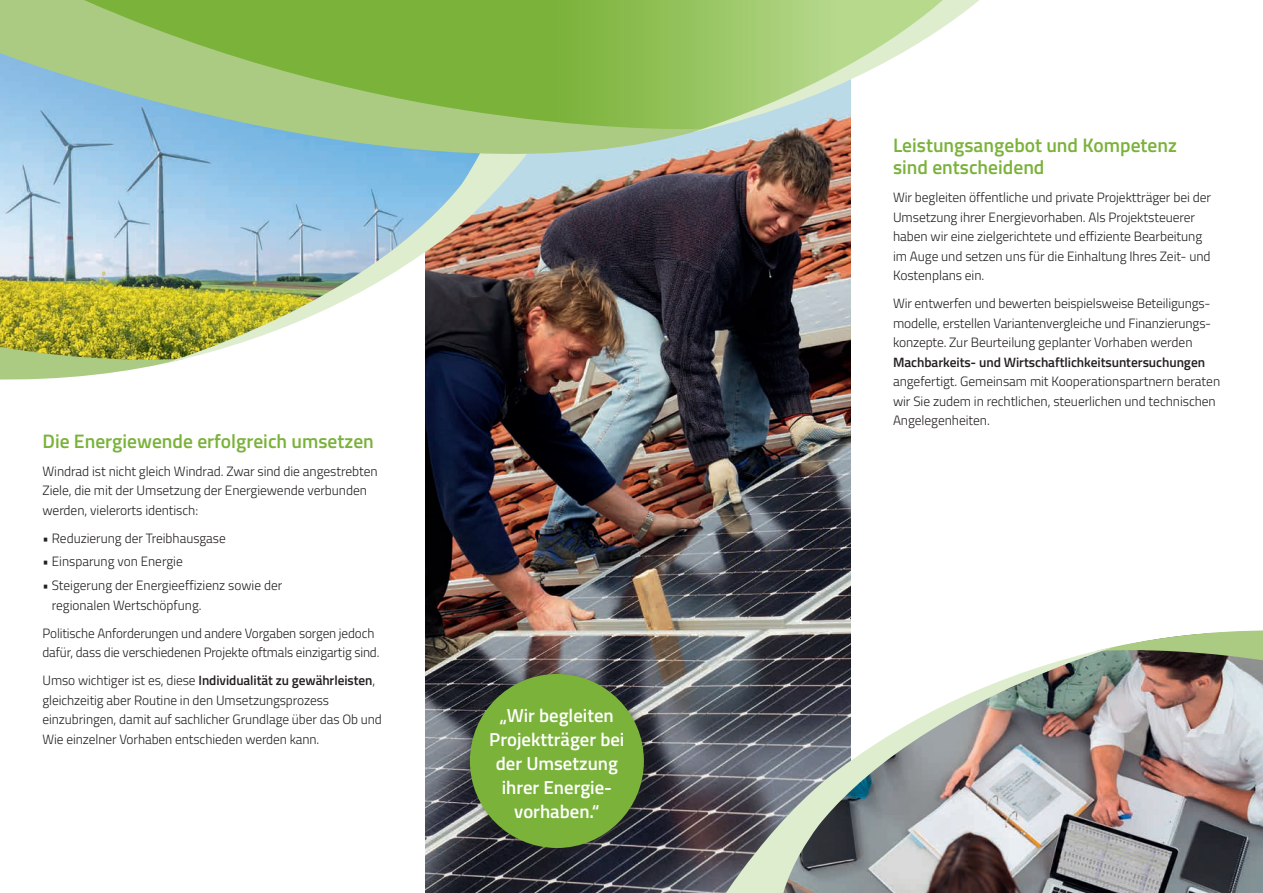
<style>
.page{position:relative;width:1263px;height:893px;background:#fff}
.page>*{position:absolute;margin:0;border:0;box-sizing:border-box;transform-origin:0 0}
.t1{font:600 19.5px/22.5px "Titillium Web";color:#7ab23a}
.t2{font:600 18.75px/24px "Titillium Web";color:#fff;text-align:center}
.t3{font:300 13.5px/19.5px "Titillium Web";letter-spacing:-.005em;color:#231f20}
.t4{font:600 13.5px "Titillium Web";letter-spacing:-.005em;color:#231f20}
.s1{font-weight:600}
</style>
<div class="page">
<img style="left:425px;top:135px;width:425px;height:758px">
<div style="left:465px;top:670px;width:189px;height:188px;background:#231f20;opacity:.45"></div>
<div style="left:470px;top:674px;width:174px;height:174px;background:#7ab23a;border-radius:50%"></div>
<img style="left:0;top:216px;width:549px;height:162px">
<img style="left:772px;top:632px;width:491px;height:261px">
<svg style="left:0;top:345px;width:184px;height:35px"></svg>
<img style="left:165px;top:216px;width:390px;height:147px">
<svg style="left:0;top:0;width:705px;height:216px;background:#92bc8d"></svg>
<svg style="left:692px;top:0;width:287px;height:133px"></svg>
<svg style="left:1096px;top:630px;width:167px;height:32px"></svg>
<img style="left:717px;top:647px;width:398px;height:246px">
<h1 class="t1" style="left:43px;top:428px;width:333px">Die Energiewende erfolgreich umsetzen</h1>
<p class="t3" style="left:43px;top:460px;width:337px">Windrad ist nicht gleich Windrad. Zwar sind die angestrebten<br>Ziele, die mit der Umsetzung der Energiewende verbunden werden, vielerorts identisch:</p>
<p class="t3" style="left:43px;top:527px;width:185px">• Reduzierung der Treibhausgase</p>
<p class="t3" style="left:43px;top:551px;width:142px">• Einsparung von Energie</p>
<p class="t3" style="left:52px;top:575px;width:232px;text-indent:-9px">• Steigerung der Energieeffizienz sowie der regionalen Wertschöpfung.</p>
<p class="t3" style="left:43px;top:622px;width:338px">Politische Anforderungen und andere Vorgaben sorgen jedoch dafür, dass die verschiedenen Projekte oftmals einzigartig sind.</p>
<p class="t3" style="left:43px;top:670px;width:341px">Umso wichtiger ist es, diese <span class="s1">Individualität zu gewährleisten</span>, gleichzeitig aber Routine in den Umsetzungsprozess einzubringen, damit auf sachlicher Grundlage über das Ob und Wie einzelner Vorhaben entschieden werden kann.</p>
<h2 class="t2" style="left:489px;top:703px;width:137px">„Wir begleiten<br>Projektträger bei der Umsetzung ihrer Energie&shy;vorhaben.“</h2>
<h1 class="t1" style="left:893px;top:133px;width:285px">Leistungsangebot und Kompetenz sind entscheidend</h1>
<p class="t3" style="left:893px;top:187px;width:319px">Wir begleiten öffentliche und private Projektträger bei der Umsetzung ihrer Energievorhaben. Als Projektsteuerer haben wir eine zielgerichtete und effiziente Bearbeitung im Auge und setzen uns für die Einhaltung Ihres Zeit- und Kostenplans ein.</p>
<p class="t3" style="left:893px;top:293px;width:320px;text-align:justify">Wir entwerfen und bewerten beispielsweise Beteiligungs&shy;modelle, erstellen Variantenvergleiche und Finanzierungs&shy;konzepte. Zur Beurteilung geplanter Vorhaben werden</p>
<p class="t4" style="left:893px;top:352px;width:314px">Machbarkeits- und Wirtschaftlichkeitsuntersuchungen</p>
<p class="t3" style="left:893px;top:371px;width:329px">angefertigt. Gemeinsam mit Kooperationspartnern beraten wir Sie zudem in rechtlichen, steuerlichen und technischen<br>Angelegenheiten.</p>
</div>
